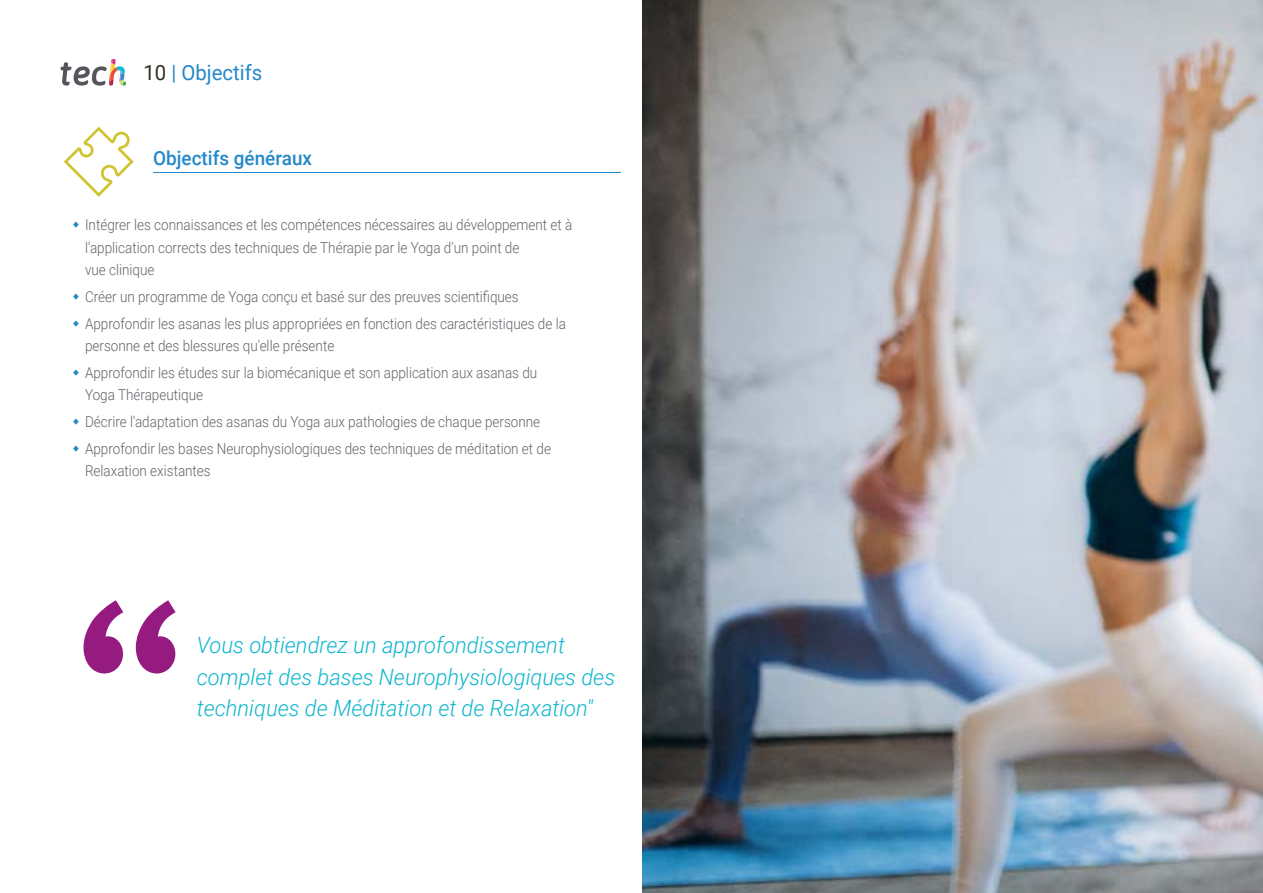
<style>
.page{position:relative;width:1263px;height:893px;background:#fff}
.page>*{position:absolute;margin:0;border:0;box-sizing:border-box;transform-origin:0 0}
.t1{font:italic 300 22.5px/31.5px "Roboto";color:#0fb6cf}
.t2{font:21px "Roboto";color:#2488c9}
.t3{font:500 19.5px "Roboto";color:#2488c9}
.t4{font:300 15px/26.7px "Roboto";color:#61646a;scale:.9 1}
.s1{color:#312e20}
</style>
<div class="page">
<hr style="left:153px;top:172px;width:468px;height:1px;background:#2488c9">
<svg style="left:64px;top:127px;width:70px;height:70px"></svg>
<img style="left:642px;top:0;width:621px;height:893px">
<svg style="left:83px;top:600px;width:93px;height:73px"></svg>
<svg style="left:61px;top:59px;width:65px;height:27px"></svg>
<h2 class="t2" style="left:144px;top:57px;width:120px"><span class="s1">10</span> | Objectifs</h2>
<h3 class="t3" style="left:153px;top:144px;width:160px">Objectifs généraux</h3>
<p class="t4" style="left:85px;top:213px;width:543px;line-height:22.5px">Intégrer les connaissances et les compétences nécessaires au développement et à l'application corrects des techniques de Thérapie par le Yoga d'un point de<br>vue clinique</p>
<p class="t4" style="left:85px;top:283px;width:536px">Créer un programme de Yoga conçu et basé sur des preuves scientifiques<br>Approfondir les asanas les plus appropriées en fonction des caractéristiques de la</p>
<p class="t4" style="left:85px;top:332px;width:504px">personne et des blessures qu'elle présente<br>Approfondir les études sur la biomécanique et son application aux asanas du</p>
<p class="t4" style="left:85px;top:381px;width:519px">Yoga Thérapeutique<br>Décrire l'adaptation des asanas du Yoga aux pathologies de chaque personne<br>Approfondir les bases Neurophysiologiques des techniques de méditation et de</p>
<p class="t4" style="left:85px;top:457px;width:141px">Relaxation existantes</p>
<h1 class="t1" style="left:197px;top:629px;width:420px">Vous obtiendrez un approfondissement complet des bases Neurophysiologiques des techniques de Méditation et de Relaxation"</h1>
</div>
